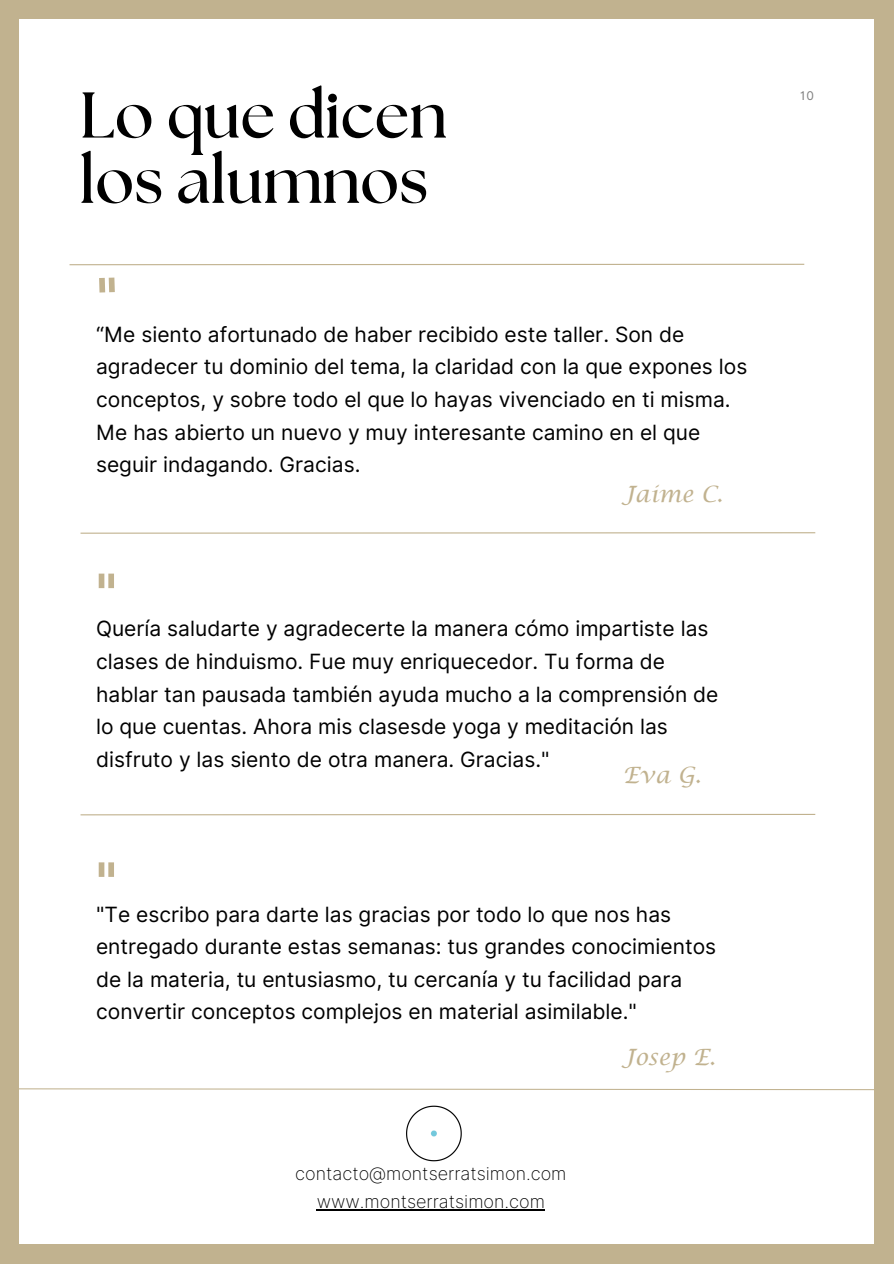
<style>
.page{position:relative;width:894px;height:1264px;background:#fff}
.page>*{position:absolute;margin:0;border:0;box-sizing:border-box;transform-origin:0 0}
.t1{font:700 64.5px/65.2px "The Seasons";color:#000}
.t2{font:700 52.5px "Inter";color:#c1b28f}
.t3{font:22.5px "Lucida Calligraphy";color:#c1b28f}
.t4{font:21px/32.7px "Inter";color:#000}
.t5{font:200 18px "Inter";color:#000}
.t6{font:12px "Inter";color:#7f7f7f}
</style>
<div class="page">
<div style="left:0;top:0;width:893px;height:1263px;background:#c1b28f"></div>
<div style="left:19px;top:19px;width:854px;height:1224px;background:#fff"></div>
<hr style="left:80px;top:532px;width:735px;height:1px;background:#c1b28f">
<hr style="left:80px;top:813px;width:735px;height:2px;background:#c1b28f">
<svg style="left:19px;top:1087px;width:855px;height:3px"></svg>
<img style="left:337px;top:1087px;width:187px;height:75px">
<hr style="left:316px;top:1209px;width:229px;height:1px;background:#000">
<hr style="left:69px;top:264px;width:735px;height:1px;background:#c1b28f">
<h2 class="t1" style="left:79px;top:86px;width:369px">Lo que dicen los alumnos</h2>
<h2 class="t4" style="left:96px;top:318px;width:652px">“Me siento afortunado de haber recibido este taller. Son de agradecer tu dominio del tema, la claridad con la que expones los conceptos, y sobre todo el que lo hayas vivenciado en ti misma.<br>Me has abierto un nuevo y muy interesante camino en el que seguir indagando. Gracias.</h2>
<h2 class="t2" style="left:96px;top:561px;width:22px">"</h2>
<h2 class="t3" style="left:622px;top:481px;width:101px">Jaime C.</h2>
<p class="t4" style="left:96px;top:612px;width:623px">Quería saludarte y agradecerte la manera cómo impartiste las clases de hinduismo. Fue muy enriquecedor. Tu forma de hablar tan pausada también ayuda mucho a la comprensión de lo que cuentas. Ahora mis clasesde yoga y meditación las disfruto y las siento de otra manera. Gracias."</p>
<p class="t3" style="left:622px;top:762px;width:80px">Eva G.</p>
<p class="t2" style="left:96px;top:850px;width:22px">"</p>
<h1 class="t4" style="left:96px;top:897px;width:621px">"Te escribo para darte las gracias por todo lo que nos has entregado durante estas semanas: tus grandes conocimientos de la materia, tu entusiasmo, tu cercanía y tu facilidad para convertir conceptos complejos en material asimilable."</h1>
<p class="t3" style="left:622px;top:1043px;width:94px">Josep E.</p>
<h2 class="t5" style="left:295px;top:1162px;width:273px">contacto@montserratsimon.com</h2>
<h2 class="t5" style="left:316px;top:1190px;width:230px">www.montserratsimon.com</h2>
<p class="t6" style="left:799px;top:89px;width:16px">10</p>
</div>
